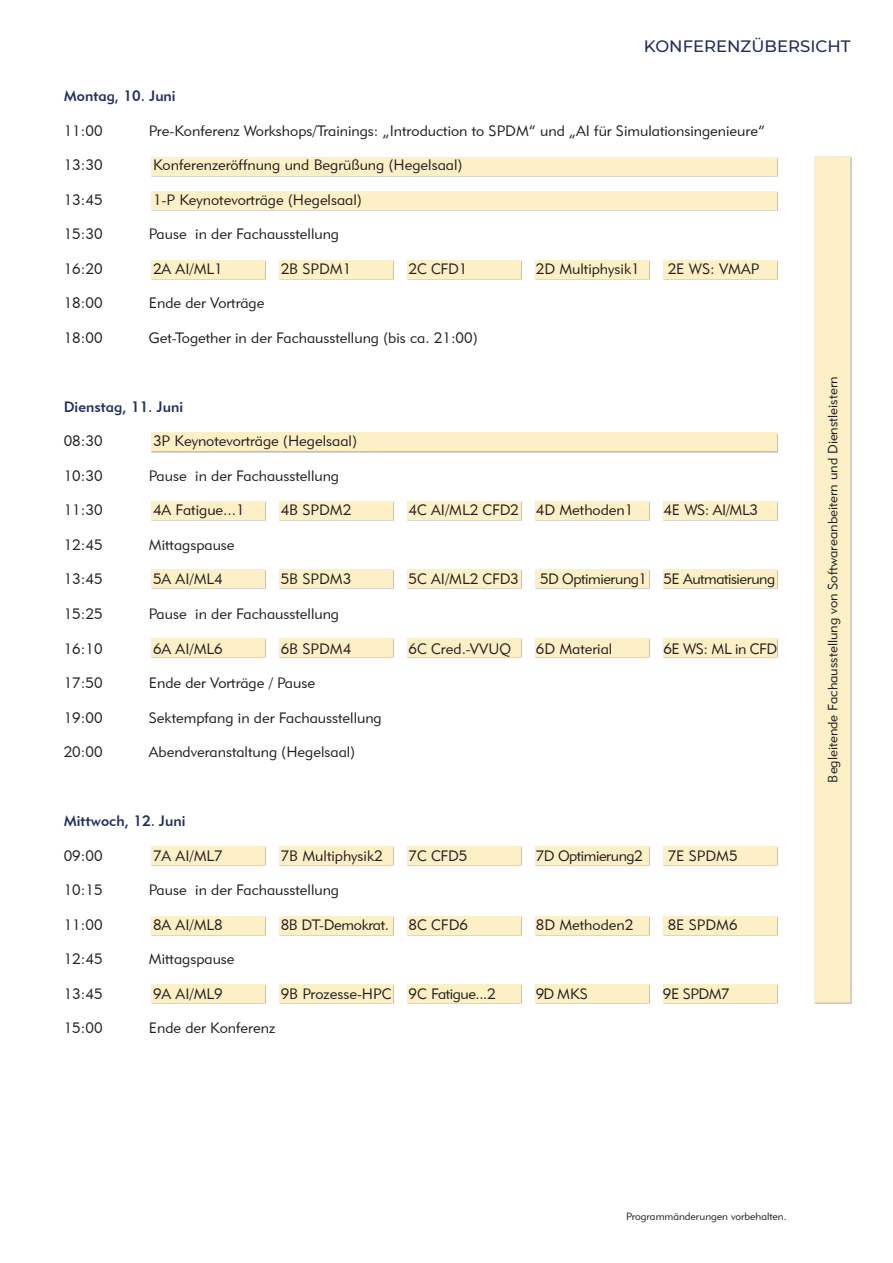
<style>
.page{position:relative;width:893px;height:1263px;background:#fff}
.page>*{position:absolute;margin:0;border:0;box-sizing:border-box;transform-origin:0 0}
.Kopf{font:500 16.5px "Montserrat";color:#202e63}
.Übersicht{font:15px "Geometric 415 BT Lite A";color:#231f20}
.Übersicht-2{font:15px "Geometric 415 BT Lite A";letter-spacing:-.03em;color:#231f20}
.Übersicht-3{font:15px "Geometric 415 BT Medium A";color:#202e63}
.Übersicht-4{font:15px "Geometric 415 BT Lite A";letter-spacing:-.02em;color:#231f20}
.Fließtext{font:13.5px "Geometric 415 BT Lite A";color:#231f20}
.BU{font:10.5px "Geometric 415 BT Lite A";color:#231f20}
</style>
<div class="page">
<div style="left:662px;top:984px;width:116px;height:20px;background:#fef0c6"></div>
<div style="left:534px;top:984px;width:116px;height:20px;background:#fef0c6"></div>
<div style="left:406px;top:984px;width:116px;height:20px;background:#fef0c6"></div>
<div style="left:150px;top:433px;width:628px;height:20px;background:#bebdbd"></div>
<div style="left:151px;top:433px;width:625px;height:18px;background:#fef0c6"></div>
<div style="left:150px;top:984px;width:116px;height:20px;background:#fef0c6"></div>
<div style="left:278px;top:984px;width:116px;height:20px;background:#fef0c6"></div>
<div style="left:150px;top:916px;width:116px;height:20px;background:#fef0c6"></div>
<div style="left:278px;top:916px;width:116px;height:20px;background:#fef0c6"></div>
<div style="left:406px;top:916px;width:116px;height:20px;background:#fef0c6"></div>
<div style="left:534px;top:916px;width:116px;height:20px;background:#fef0c6"></div>
<div style="left:150px;top:846px;width:116px;height:20px;background:#fef0c6"></div>
<div style="left:278px;top:846px;width:116px;height:20px;background:#fef0c6"></div>
<div style="left:406px;top:846px;width:116px;height:20px;background:#fef0c6"></div>
<div style="left:534px;top:846px;width:116px;height:20px;background:#fef0c6"></div>
<div style="left:662px;top:638px;width:116px;height:20px;background:#fef0c6"></div>
<div style="left:150px;top:638px;width:116px;height:20px;background:#fef0c6"></div>
<div style="left:278px;top:638px;width:116px;height:20px;background:#fef0c6"></div>
<div style="left:406px;top:638px;width:116px;height:20px;background:#fef0c6"></div>
<div style="left:534px;top:638px;width:116px;height:20px;background:#fef0c6"></div>
<div style="left:662px;top:570px;width:116px;height:20px;background:#231f20;opacity:.3"></div>
<div style="left:662px;top:570px;width:114px;height:18px;background:#fef0c6"></div>
<div style="left:150px;top:570px;width:116px;height:20px;background:#231f20;opacity:.3"></div>
<div style="left:151px;top:570px;width:113px;height:18px;background:#fef0c6"></div>
<div style="left:278px;top:570px;width:116px;height:20px;background:#231f20;opacity:.3"></div>
<div style="left:279px;top:570px;width:113px;height:18px;background:#fef0c6"></div>
<div style="left:406px;top:570px;width:116px;height:20px;background:#231f20;opacity:.3"></div>
<div style="left:406px;top:570px;width:114px;height:18px;background:#fef0c6"></div>
<div style="left:534px;top:570px;width:116px;height:20px;background:#231f20;opacity:.3"></div>
<div style="left:534px;top:570px;width:114px;height:18px;background:#fef0c6"></div>
<div style="left:662px;top:501px;width:116px;height:20px;background:#fef0c6"></div>
<div style="left:150px;top:501px;width:116px;height:20px;background:#fef0c6"></div>
<div style="left:278px;top:501px;width:116px;height:20px;background:#fef0c6"></div>
<div style="left:406px;top:501px;width:116px;height:20px;background:#fef0c6"></div>
<div style="left:534px;top:501px;width:116px;height:20px;background:#fef0c6"></div>
<div style="left:150px;top:157px;width:628px;height:20px;background:#fef0c6"></div>
<div style="left:814px;top:156px;width:38px;height:848px;background:#dbd4c0"></div>
<div style="left:815px;top:157px;width:35px;height:845px;background:#fef0c6"></div>
<div style="left:814px;top:156px;width:36px;height:846px;border:2px solid #fef0c6"></div>
<div style="left:150px;top:191px;width:628px;height:20px;background:#fef0c6"></div>
<div style="left:150px;top:260px;width:116px;height:20px;background:#fef0c6"></div>
<div style="left:278px;top:260px;width:116px;height:20px;background:#fef0c6"></div>
<div style="left:406px;top:260px;width:116px;height:20px;background:#fef0c6"></div>
<div style="left:534px;top:260px;width:116px;height:20px;background:#fef0c6"></div>
<div style="left:662px;top:260px;width:116px;height:20px;background:#fef0c6"></div>
<div style="left:662px;top:916px;width:116px;height:20px;background:#fef0c6"></div>
<div style="left:662px;top:846px;width:116px;height:20px;background:#fef0c6"></div>
<p class="Kopf" style="left:644px;top:35px;width:208px">KONFERENZÜBERSICHT</p>
<p class="Übersicht-3" style="left:64px;top:87px;width:113px">Montag, 10. Juni</p>
<p class="Übersicht" style="left:64px;top:121px;width:40px">11:00</p>
<p class="Übersicht" style="left:149px;top:121px;width:618px">Pre-Konferenz Workshops/Trainings: „Introduction to SPDM“ und „AI für Simulationsingenieure“</p>
<p class="Übersicht" style="left:64px;top:156px;width:40px">13:30</p>
<p class="Übersicht" style="left:153px;top:156px;width:311px">Konferenzeröffnung und Begrüßung (Hegelsaal)</p>
<p class="Übersicht" style="left:64px;top:190px;width:40px">13:45</p>
<p class="Übersicht" style="left:153px;top:190px;width:210px">1-P Keynotevorträge (Hegelsaal)</p>
<p class="Übersicht" style="left:64px;top:225px;width:40px">15:30</p>
<p class="Übersicht" style="left:149px;top:225px;width:192px">Pause in der Fachausstellung</p>
<p class="Übersicht" style="left:64px;top:259px;width:40px">16:20</p>
<p class="Übersicht" style="left:153px;top:259px;width:71px">2A AI/ML1</p>
<p class="Übersicht" style="left:281px;top:259px;width:72px">2B SPDM1</p>
<p class="Übersicht" style="left:409px;top:259px;width:60px">2C CFD1</p>
<p class="Übersicht" style="left:536px;top:259px;width:105px">2D Multiphysik1</p>
<p class="Übersicht" style="left:668px;top:259px;width:93px">2E WS: VMAP</p>
<p class="Übersicht" style="left:64px;top:294px;width:40px">18:00</p>
<p class="Übersicht" style="left:149px;top:294px;width:117px">Ende der Vorträge</p>
<p class="Übersicht" style="left:64px;top:328px;width:40px">18:00</p>
<p class="Übersicht" style="left:149px;top:328px;width:330px">Get-Together in der Fachausstellung (bis ca. 21:00)</p>
<p class="Übersicht-3" style="left:64px;top:397px;width:121px">Dienstag, 11. Juni</p>
<p class="Übersicht" style="left:64px;top:432px;width:40px">08:30</p>
<p class="Übersicht" style="left:153px;top:432px;width:205px">3P Keynotevorträge (Hegelsaal)</p>
<p class="Übersicht" style="left:64px;top:466px;width:40px">10:30</p>
<p class="Übersicht" style="left:149px;top:466px;width:192px">Pause in der Fachausstellung</p>
<p class="Übersicht" style="left:64px;top:501px;width:40px">11:30</p>
<p class="Übersicht" style="left:153px;top:501px;width:93px">4A Fatigue...1</p>
<p class="Übersicht" style="left:281px;top:501px;width:72px">4B SPDM2</p>
<p class="Übersicht" style="left:409px;top:501px;width:226px">4C AI/ML2 CFD2 4D Methoden1</p>
<p class="Übersicht" style="left:663px;top:501px;width:96px">4E WS: AI/ML3</p>
<p class="Übersicht" style="left:64px;top:535px;width:40px">12:45</p>
<p class="Übersicht" style="left:149px;top:535px;width:87px">Mittagspause</p>
<p class="Übersicht" style="left:64px;top:570px;width:40px">13:45</p>
<p class="Übersicht" style="left:153px;top:570px;width:71px">5A AI/ML4</p>
<p class="Übersicht" style="left:281px;top:570px;width:72px">5B SPDM3</p>
<p class="Übersicht" style="left:409px;top:570px;width:112px">5C AI/ML2 CFD3</p>
<p class="Übersicht-2" style="left:540px;top:570px;width:237px">5D Optimierung1 5E Autmatisierung</p>
<p class="Übersicht" style="left:64px;top:604px;width:40px">15:25</p>
<p class="Übersicht" style="left:149px;top:604px;width:192px">Pause in der Fachausstellung</p>
<p class="Übersicht" style="left:64px;top:639px;width:40px">16:10</p>
<p class="Übersicht" style="left:153px;top:639px;width:71px">6A AI/ML6</p>
<p class="Übersicht" style="left:281px;top:639px;width:72px">6B SPDM4</p>
<p class="Übersicht" style="left:409px;top:639px;width:104px">6C Cred.-VVUQ</p>
<p class="Übersicht" style="left:536px;top:639px;width:78px">6D Material</p>
<p class="Übersicht-2" style="left:663px;top:639px;width:115px">6E WS: ML in CFD</p>
<p class="Übersicht" style="left:64px;top:673px;width:40px">17:50</p>
<p class="Übersicht" style="left:149px;top:673px;width:168px">Ende der Vorträge / Pause</p>
<p class="Übersicht" style="left:64px;top:708px;width:40px">19:00</p>
<p class="Übersicht" style="left:149px;top:708px;width:234px">Sektempfang in der Fachausstellung</p>
<p class="Übersicht" style="left:64px;top:742px;width:40px">20:00</p>
<p class="Übersicht" style="left:149px;top:742px;width:208px">Abendveranstaltung (Hegelsaal)</p>
<p class="Übersicht-3" style="left:64px;top:811px;width:123px">Mittwoch, 12. Juni</p>
<p class="Übersicht" style="left:64px;top:846px;width:40px">09:00</p>
<p class="Übersicht" style="left:153px;top:846px;width:71px">7A AI/ML7</p>
<p class="Übersicht" style="left:281px;top:846px;width:104px">7B Multiphysik2</p>
<p class="Übersicht" style="left:409px;top:846px;width:60px">7C CFD5</p>
<p class="Übersicht-2" style="left:536px;top:846px;width:109px">7D Optimierung2</p>
<p class="Übersicht" style="left:668px;top:846px;width:71px">7E SPDM5</p>
<p class="Übersicht" style="left:64px;top:880px;width:40px">10:15</p>
<p class="Übersicht" style="left:149px;top:880px;width:192px">Pause in der Fachausstellung</p>
<p class="Übersicht" style="left:64px;top:915px;width:40px">11:00</p>
<p class="Übersicht" style="left:153px;top:915px;width:71px">8A AI/ML8</p>
<p class="Übersicht-4" style="left:281px;top:915px;width:110px">8B DT-Demokrat.</p>
<p class="Übersicht" style="left:409px;top:915px;width:61px">8C CFD6</p>
<p class="Übersicht" style="left:536px;top:915px;width:99px">8D Methoden2</p>
<p class="Übersicht" style="left:668px;top:915px;width:71px">8E SPDM6</p>
<p class="Übersicht" style="left:64px;top:949px;width:40px">12:45</p>
<p class="Übersicht" style="left:149px;top:949px;width:87px">Mittagspause</p>
<p class="Übersicht" style="left:64px;top:984px;width:40px">13:45</p>
<p class="Übersicht" style="left:153px;top:984px;width:71px">9A AI/ML9</p>
<p class="Übersicht" style="left:281px;top:984px;width:216px">9B Prozesse-HPC 9C Fatigue...2</p>
<p class="Übersicht" style="left:536px;top:984px;width:54px">9D MKS</p>
<p class="Übersicht" style="left:663px;top:984px;width:68px">9E SPDM7</p>
<p class="Übersicht" style="left:64px;top:1018px;width:40px">15:00</p>
<p class="Übersicht" style="left:149px;top:1018px;width:128px">Ende der Konferenz</p>
<p class="Fließtext" style="left:825px;top:782px;width:408px;rotate:-90deg">Begleitende Fachausstellung von Softwareanbeitern und Dienstleistern</p>
<p class="BU" style="left:626px;top:1210px;width:162px">Programmänderungen vorbehalten.</p>
</div>
